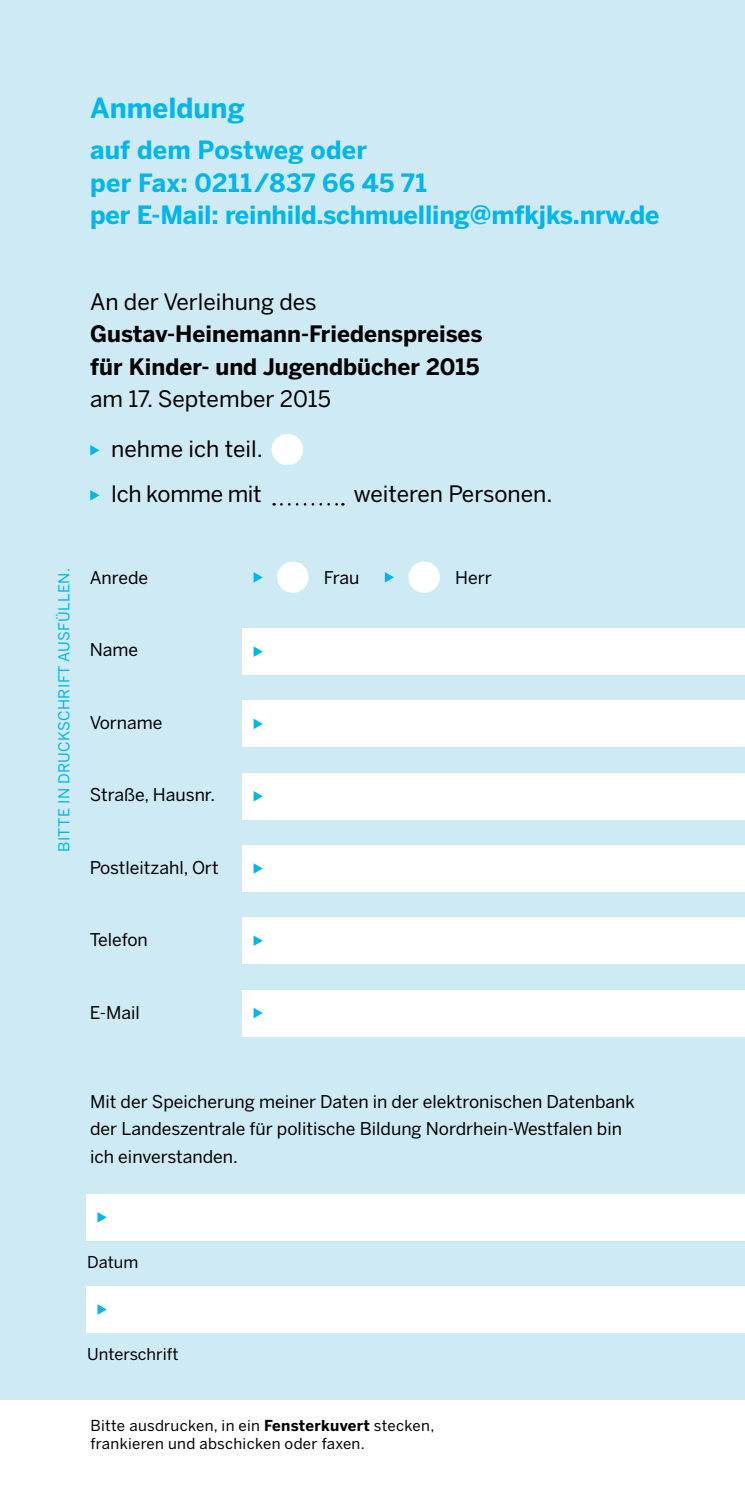
<style>
.page{position:relative;width:745px;height:1489px;background:#fff}
.page>*{position:absolute;margin:0;border:0;box-sizing:border-box;transform-origin:0 0}
.t1{font:700 27.5px "Benton Sans";color:#00b6ed}
.t2{font:700 25px/32.5px "Benton Sans";letter-spacing:-.01em;color:#00b6ed}
.t3{font:22.5px/45px "Benton Sans";color:#000}
.t4{font:700 22.5px/32.5px "Benton Sans";color:#000}
.t5{font:17.5px/27.5px "Benton Sans";color:#000}
.t6{font:16.25px "Benton Sans";color:#000}
.t7{font:15px/17.5px "Benton Sans";letter-spacing:.02em;color:#000}
.t8{font:15px "Benton Sans";letter-spacing:.02em;color:#00b6ed}
.s1{font-weight:700}
</style>
<div class="page">
<div style="left:0;top:0;width:744px;height:1399px;background:#ceeaf5"></div>
<div style="left:242px;top:628px;width:502px;height:46px;background:#fff"></div>
<div style="left:242px;top:700px;width:502px;height:47px;background:#fff"></div>
<div style="left:242px;top:845px;width:502px;height:46px;background:#fff"></div>
<div style="left:242px;top:917px;width:502px;height:46px;background:#fff"></div>
<div style="left:242px;top:989px;width:502px;height:47px;background:#fff"></div>
<div style="left:242px;top:773px;width:502px;height:46px;background:#fff"></div>
<svg style="left:253px;top:646px;width:9px;height:11px"></svg>
<svg style="left:253px;top:718px;width:9px;height:11px"></svg>
<svg style="left:253px;top:863px;width:9px;height:10px"></svg>
<svg style="left:253px;top:935px;width:9px;height:11px"></svg>
<svg style="left:253px;top:1007px;width:9px;height:11px"></svg>
<div style="left:277px;top:561px;width:31px;height:32px;background:#fff;border-radius:50%"></div>
<svg style="left:253px;top:572px;width:9px;height:10px"></svg>
<svg style="left:384px;top:572px;width:10px;height:10px"></svg>
<div style="left:408px;top:561px;width:31px;height:32px;background:#fff;border-radius:50%"></div>
<svg style="left:253px;top:791px;width:9px;height:10px"></svg>
<div style="left:86px;top:1194px;width:658px;height:46px;background:#fff"></div>
<div style="left:86px;top:1286px;width:658px;height:46px;background:#fff"></div>
<svg style="left:97px;top:1304px;width:10px;height:10px"></svg>
<svg style="left:97px;top:1212px;width:10px;height:10px"></svg>
<div style="left:271px;top:434px;width:32px;height:31px;background:#fff;border-radius:50%"></div>
<svg style="left:90px;top:445px;width:9px;height:10px"></svg>
<svg style="left:90px;top:490px;width:9px;height:10px"></svg>
<svg style="left:281px;top:503px;width:62px;height:2px"></svg>
<h1 class="t1" style="left:90px;top:92px;width:156px">Anmeldung</h1>
<h2 class="t2" style="left:90px;top:134px;width:570px">auf dem Postweg oder<br>per Fax: 0211/837 66 45 71<br>per E-Mail: reinhild.schmuelling@mfkjks.nrw.de</h2>
<p class="t3" style="left:90px;top:279px;width:228px">An der Verleihung des</p>
<p class="t4" style="left:90px;top:318px;width:393px">Gustav-Heinemann-Friedenspreises für Kinder- und Jugendbücher 2015</p>
<p class="t3" style="left:90px;top:377px;width:242px">am 17. September 2015</p>
<p class="t3" style="left:111px;top:427px;width:153px">nehme ich teil.<br>Ich komme mit</p>
<p class="t3" style="left:353px;top:472px;width:200px">weiteren Personen.</p>
<p class="t8" style="left:55px;top:851px;width:285px;rotate:-90deg">Bitte IN DRUCKSCHRIFT AUSFÜLLEN.</p>
<p class="t5" style="left:324px;top:563px;width:37px">Frau</p>
<p class="t5" style="left:455px;top:563px;width:38px">Herr</p>
<p class="t5" style="left:90px;top:563px;width:60px">Anrede</p>
<p class="t5" style="left:90px;top:636px;width:50px">Name</p>
<p class="t5" style="left:90px;top:708px;width:74px">Vorname</p>
<p class="t5" style="left:90px;top:781px;width:127px">Straße, Hausnr.</p>
<p class="t5" style="left:90px;top:853px;width:130px">Postleitzahl, Ort</p>
<p class="t5" style="left:90px;top:926px;width:60px">Telefon</p>
<p class="t5" style="left:90px;top:999px;width:52px">E-Mail</p>
<p class="t5" style="left:90px;top:1087px;width:546px">Mit der Speicherung meiner Daten in der elektronischen Datenbank der Landeszentrale für politische Bildung Nordrhein-Westfalen bin ich einverstanden.</p>
<p class="t6" style="left:87px;top:1252px;width:53px">Datum</p>
<p class="t6" style="left:87px;top:1344px;width:93px">Unterschrift</p>
<p class="t7" style="left:90px;top:1416px;width:345px">Bitte ausdrucken, in ein <span class="s1">Fensterkuvert</span> stecken, frankieren und abschicken oder faxen.</p>
</div>
